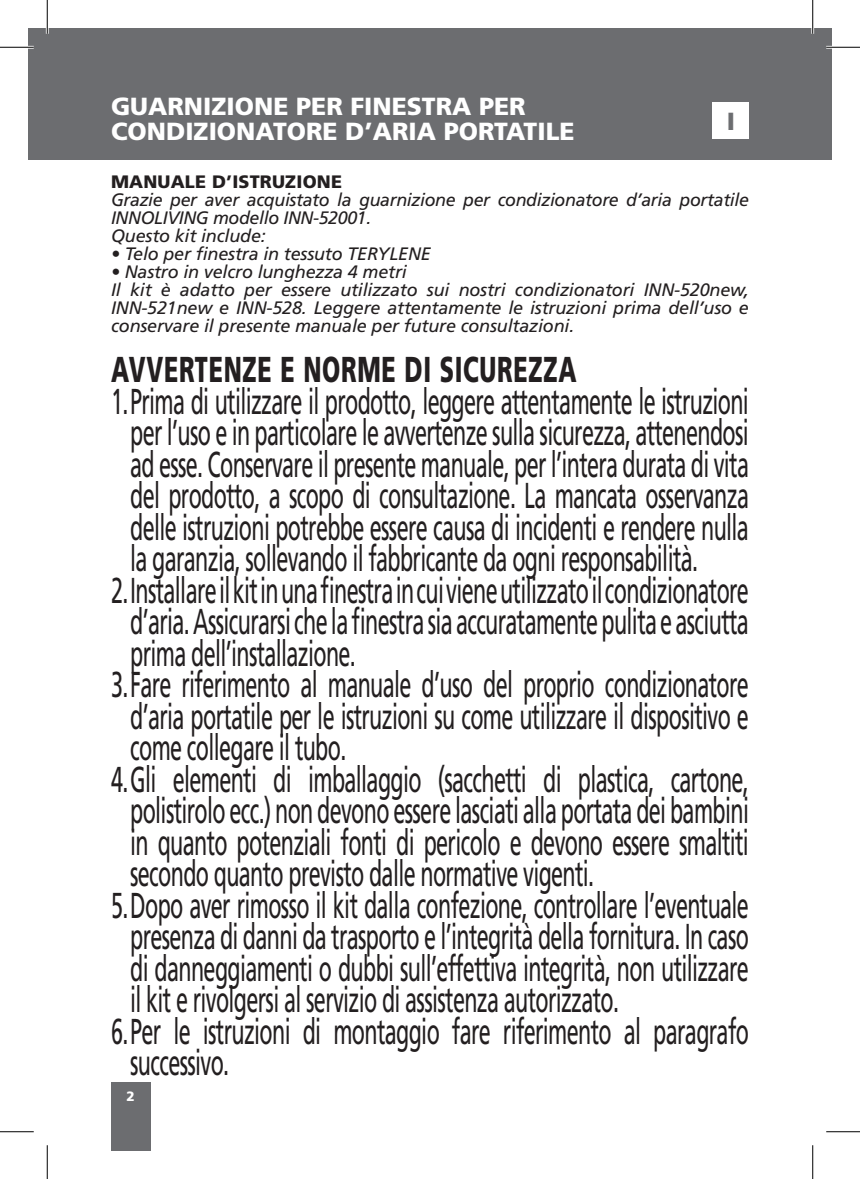
<style>
.page{position:relative;width:860px;height:1179px;background:#fff}
.page>*{position:absolute;margin:0;border:0;box-sizing:border-box;transform-origin:0 0}
.t1{font:36px "Frutiger LT Std";letter-spacing:-.03em;color:#231f20;scale:.6 1}
.t2{font:900 36px "Frutiger LT Std";letter-spacing:.03em;color:#231f20;scale:.65 1}
.t3{font:900 24.75px/24.8px "Frutiger LT Std";color:#fff}
.t4{font:900 24.75px "Frutiger LT Std";color:#6c6d70}
.t5{font:italic 18px/18px "Frutiger LT Std";letter-spacing:-.01em;color:#231f20}
.t6{font:900 18px "Frutiger LT Std";letter-spacing:.01em;color:#231f20}
.t7{font:900 13.5px "Frutiger LT Std";color:#fff}
</style>
<div class="page">
<div style="left:813px;top:28px;width:19px;height:132px;background:#6c6d70"></div>
<div style="left:28px;top:28px;width:785px;height:132px;background:#6c6d70"></div>
<div style="left:111px;top:1082px;width:39px;height:69px;background:#6c6d70"></div>
<div style="left:713px;top:103px;width:36px;height:36px;background:#fff"></div>
<hr style="left:0;top:46px;width:34px;height:3px;background:#fff">
<hr style="left:826px;top:46px;width:34px;height:3px;background:#fff">
<hr style="left:46px;top:0;width:3px;height:34px;background:#fff">
<hr style="left:811px;top:0;width:3px;height:34px;background:#fff">
<hr style="left:0;top:47px;width:34px;height:1px;background:#000">
<hr style="left:826px;top:47px;width:34px;height:1px;background:#000">
<hr style="left:0;top:1131px;width:34px;height:1px;background:#000">
<hr style="left:826px;top:1131px;width:34px;height:1px;background:#000">
<hr style="left:47px;top:0;width:1px;height:34px;background:#000">
<hr style="left:47px;top:1145px;width:1px;height:34px;background:#000">
<hr style="left:812px;top:0;width:1px;height:34px;background:#000">
<hr style="left:812px;top:1145px;width:1px;height:34px;background:#000">
<p class="t3" style="left:111px;top:94px;width:465px">GUARNIZIONE PER FINESTRA PER<br>CONDIZIONATORE D’ARIA PORTATILE</p>
<p class="t6" style="left:111px;top:170px;width:232px">MANUALE D’ISTRUZIONE</p>
<p class="t5" style="left:111px;top:190px;width:639px">Grazie per aver acquistato la guarnizione per condizionatore d’aria portatile<br>INNOLIVING modello INN-52001.<br>Questo kit include:</p>
<p class="t5" style="left:111px;top:244px;width:321px">• Telo per finestra in tessuto TERYLENE</p>
<p class="t5" style="left:111px;top:262px;width:639px">• Nastro in velcro lunghezza 4 metri<br>Il kit è adatto per essere utilizzato sui nostri condizionatori INN-520new, INN-521new e INN-528. Leggere attentamente le istruzioni prima dell’uso e conservare il presente manuale per future consultazioni.</p>
<p class="t2" style="left:111px;top:348px;width:718px">AVVERTENZE E NORME DI SICUREZZA</p>
<p class="t1" style="left:111px;top:380px;width:1065px">1.Prima di utilizzare il prodotto, leggere attentamente le istruzioni</p>
<p class="t1" style="left:130px;top:411px;width:1033px">per l’uso e in particolare le avvertenze sulla sicurezza, attenendosi</p>
<p class="t1" style="left:130px;top:443px;width:1033px">ad esse. Conservare il presente manuale, per l’intera durata di vita</p>
<p class="t1" style="left:130px;top:474px;width:1033px">del prodotto, a scopo di consultazione. La mancata osservanza</p>
<p class="t1" style="left:130px;top:506px;width:1033px">delle istruzioni potrebbe essere causa di incidenti e rendere nulla</p>
<p class="t1" style="left:130px;top:537px;width:948px">la garanzia, sollevando il fabbricante da ogni responsabilità.</p>
<p class="t1" style="left:111px;top:569px;width:1065px">2.Installare il kit in una finestra in cui viene utilizzato il condizionatore</p>
<p class="t1" style="left:130px;top:600px;width:1033px">d’aria. Assicurarsi che la finestra sia accuratamente pulita e asciutta</p>
<p class="t1" style="left:130px;top:632px;width:378px">prima dell’installazione.</p>
<p class="t1" style="left:111px;top:663px;width:1064px">3.Fare riferimento al manuale d’uso del proprio condizionatore</p>
<p class="t1" style="left:130px;top:695px;width:1033px">d’aria portatile per le istruzioni su come utilizzare il dispositivo e</p>
<p class="t1" style="left:130px;top:726px;width:362px">come collegare il tubo.</p>
<p class="t1" style="left:111px;top:758px;width:1065px">4.Gli elementi di imballaggio (sacchetti di plastica, cartone,</p>
<p class="t1" style="left:130px;top:789px;width:1033px">polistirolo ecc.) non devono essere lasciati alla portata dei bambini</p>
<p class="t1" style="left:130px;top:821px;width:1033px">in quanto potenziali fonti di pericolo e devono essere smaltiti</p>
<p class="t1" style="left:130px;top:852px;width:775px">secondo quanto previsto dalle normative vigenti.</p>
<p class="t1" style="left:111px;top:884px;width:1065px">5.Dopo aver rimosso il kit dalla confezione, controllare l’eventuale</p>
<p class="t1" style="left:130px;top:915px;width:1033px">presenza di danni da trasporto e l’integrità della fornitura. In caso</p>
<p class="t1" style="left:130px;top:947px;width:1033px">di danneggiamenti o dubbi sull’effettiva integrità, non utilizzare</p>
<p class="t1" style="left:130px;top:978px;width:816px">il kit e rivolgersi al servizio di assistenza autorizzato.</p>
<p class="t1" style="left:111px;top:1010px;width:1065px">6.Per le istruzioni di montaggio fare riferimento al paragrafo</p>
<p class="t1" style="left:130px;top:1041px;width:167px">successivo.</p>
<p class="t4" style="left:727px;top:106px;width:10px">I</p>
<p class="t7" style="left:127px;top:1088px;width:10px">2</p>
</div>
